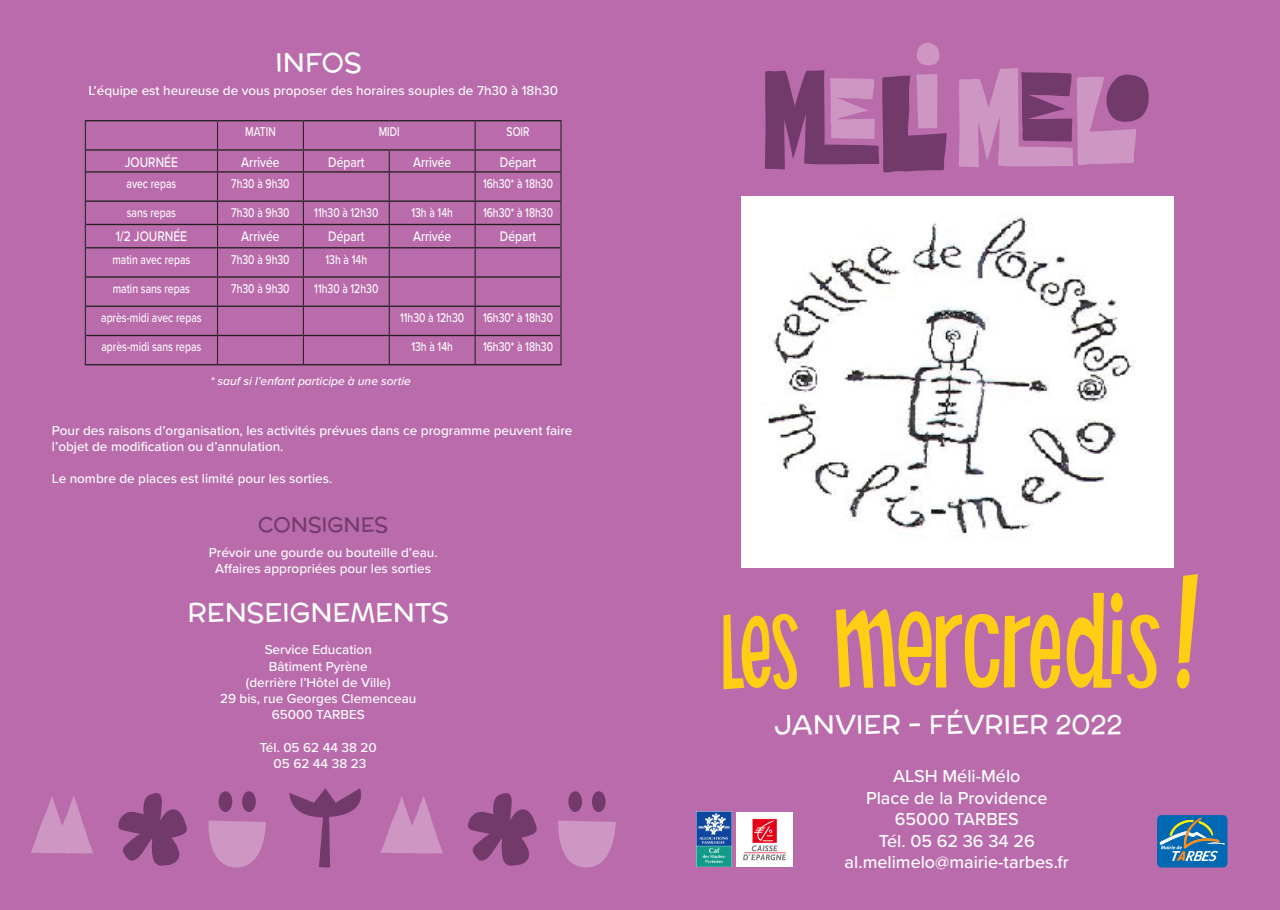
<style>
.page{position:relative;width:1280px;height:910px;background:#fff}
.page>*{position:absolute;margin:0;border:0;box-sizing:border-box;transform-origin:0 0}
.titre{font:27px "Mc Laren";color:#fff}
.titre_devant{font:27px "Mc Laren";color:#fff}
.date{font:21px "Mc Laren";color:#733a6b}
.t1{font:500 18px "Proxima Nova";color:#fff}
.sortie{font:500 14.4px "Proxima Nova";color:#fff;scale:.83 1}
.texte{font:500 13.5px/16.2px "Proxima Nova";color:#fff}
.texte-2{font:500 13.2px "Proxima Nova";color:#fff;scale:.78 1}
.texte-3{font:italic 500 12px "Proxima Nova";color:#fff}
</style>
<div class="page">
<div style="left:0;top:1px;width:1280px;height:909px;background:#ba6bab"></div>
<svg style="left:765px;top:43px;width:181px;height:130px"></svg>
<svg style="left:959px;top:68px;width:190px;height:99px"></svg>
<img style="left:741px;top:197px;width:433px;height:371px">
<img style="left:697px;top:811px;width:34px;height:56px">
<img style="left:737px;top:812px;width:55px;height:55px">
<svg style="left:1157px;top:815px;width:70px;height:52px;background:#347eac"></svg>
<hr style="left:85px;top:120px;width:133px;height:1px;background:#231f20">
<hr style="left:218px;top:120px;width:85px;height:1px;background:#231f20">
<hr style="left:303px;top:120px;width:86px;height:1px;background:#231f20">
<hr style="left:389px;top:120px;width:86px;height:1px;background:#231f20">
<hr style="left:475px;top:120px;width:86px;height:1px;background:#231f20">
<hr style="left:86px;top:149px;width:132px;height:2px;background:#231f20">
<hr style="left:218px;top:149px;width:85px;height:2px;background:#231f20">
<hr style="left:303px;top:149px;width:86px;height:2px;background:#231f20">
<hr style="left:389px;top:149px;width:86px;height:2px;background:#231f20">
<hr style="left:475px;top:149px;width:85px;height:2px;background:#231f20">
<hr style="left:86px;top:171px;width:132px;height:2px;background:#231f20">
<hr style="left:218px;top:171px;width:85px;height:2px;background:#231f20">
<hr style="left:303px;top:171px;width:86px;height:2px;background:#231f20">
<hr style="left:389px;top:171px;width:86px;height:2px;background:#231f20">
<hr style="left:475px;top:171px;width:85px;height:2px;background:#231f20">
<hr style="left:86px;top:200px;width:132px;height:2px;background:#231f20">
<hr style="left:218px;top:200px;width:85px;height:2px;background:#231f20">
<hr style="left:303px;top:200px;width:86px;height:2px;background:#231f20">
<hr style="left:389px;top:200px;width:86px;height:2px;background:#231f20">
<hr style="left:475px;top:200px;width:85px;height:2px;background:#231f20">
<hr style="left:86px;top:224px;width:132px;height:1px;background:#231f20">
<hr style="left:218px;top:224px;width:85px;height:1px;background:#231f20">
<hr style="left:303px;top:224px;width:86px;height:1px;background:#231f20">
<hr style="left:389px;top:224px;width:86px;height:1px;background:#231f20">
<hr style="left:475px;top:224px;width:85px;height:1px;background:#231f20">
<hr style="left:86px;top:247px;width:132px;height:1px;background:#231f20">
<hr style="left:218px;top:247px;width:85px;height:1px;background:#231f20">
<hr style="left:303px;top:247px;width:86px;height:1px;background:#231f20">
<hr style="left:389px;top:247px;width:86px;height:1px;background:#231f20">
<hr style="left:475px;top:247px;width:85px;height:1px;background:#231f20">
<hr style="left:86px;top:276px;width:132px;height:2px;background:#231f20">
<hr style="left:218px;top:276px;width:85px;height:2px;background:#231f20">
<hr style="left:303px;top:276px;width:86px;height:2px;background:#231f20">
<hr style="left:389px;top:276px;width:86px;height:2px;background:#231f20">
<hr style="left:475px;top:276px;width:85px;height:2px;background:#231f20">
<hr style="left:86px;top:306px;width:132px;height:1px;background:#231f20">
<hr style="left:218px;top:306px;width:85px;height:1px;background:#231f20">
<hr style="left:303px;top:306px;width:86px;height:1px;background:#231f20">
<hr style="left:389px;top:306px;width:86px;height:1px;background:#231f20">
<hr style="left:475px;top:306px;width:85px;height:1px;background:#231f20">
<hr style="left:86px;top:335px;width:132px;height:1px;background:#231f20">
<hr style="left:218px;top:335px;width:85px;height:1px;background:#231f20">
<hr style="left:303px;top:335px;width:86px;height:1px;background:#231f20">
<hr style="left:389px;top:335px;width:86px;height:1px;background:#231f20">
<hr style="left:475px;top:335px;width:85px;height:1px;background:#231f20">
<hr style="left:85px;top:364px;width:133px;height:1px;background:#231f20">
<hr style="left:218px;top:364px;width:85px;height:1px;background:#231f20">
<hr style="left:303px;top:364px;width:86px;height:1px;background:#231f20">
<hr style="left:389px;top:364px;width:86px;height:1px;background:#231f20">
<hr style="left:475px;top:364px;width:86px;height:1px;background:#231f20">
<svg style="left:85px;top:121px;width:1px;height:243px"></svg>
<svg style="left:217px;top:121px;width:1px;height:243px"></svg>
<svg style="left:303px;top:121px;width:1px;height:243px"></svg>
<svg style="left:389px;top:151px;width:1px;height:213px"></svg>
<svg style="left:475px;top:121px;width:1px;height:243px"></svg>
<svg style="left:560px;top:121px;width:1px;height:243px"></svg>
<svg style="left:208px;top:821px;width:58px;height:47px"></svg>
<div style="left:219px;top:791px;width:13px;height:21px;background:#723a6b;border-radius:50%"></div>
<div style="left:242px;top:791px;width:14px;height:21px;background:#723a6b;border-radius:50%"></div>
<svg style="left:118px;top:793px;width:69px;height:73px"></svg>
<svg style="left:31px;top:796px;width:62px;height:58px"></svg>
<svg style="left:558px;top:821px;width:58px;height:47px"></svg>
<div style="left:568px;top:791px;width:14px;height:21px;background:#723a6b;border-radius:50%"></div>
<div style="left:592px;top:791px;width:14px;height:21px;background:#723a6b;border-radius:50%"></div>
<svg style="left:468px;top:793px;width:69px;height:73px"></svg>
<svg style="left:380px;top:796px;width:63px;height:58px"></svg>
<svg style="left:289px;top:788px;width:72px;height:79px"></svg>
<svg style="left:723px;top:613px;width:75px;height:77px"></svg>
<svg style="left:836px;top:593px;width:324px;height:96px"></svg>
<svg style="left:1177px;top:574px;width:21px;height:115px"></svg>
<p class="titre_devant" style="left:275px;top:43px;width:88px">INFOS</p>
<p class="texte" style="left:88px;top:82px;width:471px">L’équipe est heureuse de vous proposer des horaires souples de 7h30 à 18h30</p>
<p class="texte-2" style="left:245px;top:122px;width:41px">MATIN</p>
<p class="texte-2" style="left:379px;top:122px;width:28px">MIDI</p>
<p class="texte-2" style="left:507px;top:122px;width:31px">SOIR</p>
<p class="sortie" style="left:125px;top:151px;width:66px">JOURNÉE</p>
<p class="sortie" style="left:241px;top:151px;width:48px">Arrivée</p>
<p class="sortie" style="left:328px;top:151px;width:45px">Départ</p>
<p class="sortie" style="left:413px;top:151px;width:48px">Arrivée</p>
<p class="sortie" style="left:500px;top:151px;width:45px">Départ</p>
<p class="texte-2" style="left:126px;top:173px;width:65px">avec repas</p>
<p class="texte-2" style="left:231px;top:173px;width:76px">7h30 à 9h30</p>
<p class="texte-2" style="left:483px;top:173px;width:91px">16h30* à 18h30</p>
<p class="texte-2" style="left:127px;top:203px;width:65px">sans repas</p>
<p class="texte-2" style="left:231px;top:203px;width:76px">7h30 à 9h30</p>
<p class="texte-2" style="left:314px;top:203px;width:84px">11h30 à 12h30</p>
<p class="texte-2" style="left:411px;top:203px;width:55px">13h à 14h</p>
<p class="texte-2" style="left:483px;top:203px;width:91px">16h30* à 18h30</p>
<p class="sortie" style="left:116px;top:226px;width:87px">1/2 JOURNÉE</p>
<p class="sortie" style="left:241px;top:226px;width:48px">Arrivée</p>
<p class="sortie" style="left:328px;top:226px;width:45px">Départ</p>
<p class="sortie" style="left:413px;top:226px;width:48px">Arrivée</p>
<p class="sortie" style="left:500px;top:226px;width:45px">Départ</p>
<p class="texte-2" style="left:112px;top:249px;width:101px">matin avec repas</p>
<p class="texte-2" style="left:231px;top:249px;width:76px">7h30 à 9h30</p>
<p class="texte-2" style="left:325px;top:249px;width:55px">13h à 14h</p>
<p class="texte-2" style="left:113px;top:279px;width:101px">matin sans repas</p>
<p class="texte-2" style="left:231px;top:279px;width:76px">7h30 à 9h30</p>
<p class="texte-2" style="left:314px;top:279px;width:84px">11h30 à 12h30</p>
<p class="texte-2" style="left:101px;top:308px;width:130px">après-midi avec repas</p>
<p class="texte-2" style="left:400px;top:308px;width:84px">11h30 à 12h30</p>
<p class="texte-2" style="left:483px;top:308px;width:91px">16h30* à 18h30</p>
<p class="texte-2" style="left:101px;top:337px;width:130px">après-midi sans repas</p>
<p class="texte-2" style="left:411px;top:337px;width:55px">13h à 14h</p>
<p class="texte-2" style="left:483px;top:337px;width:91px">16h30* à 18h30</p>
<p class="texte-3" style="left:210px;top:372px;width:202px">* sauf si l’enfant participe à une sortie</p>
<p class="texte" style="left:52px;top:422px;width:522px">Pour des raisons d’organisation, les activités prévues dans ce programme peuvent faire l’objet de modification ou d’annulation.</p>
<p class="texte" style="left:52px;top:470px;width:282px">Le nombre de places est limité pour les sorties.</p>
<p class="date" style="left:258px;top:510px;width:131px">CONSIGNES</p>
<p class="texte" style="left:209px;top:544px;width:230px">Prévoir une gourde ou bouteille d’eau.</p>
<p class="texte" style="left:215px;top:560px;width:217px">Affaires appropriées pour les sorties</p>
<p class="titre" style="left:188px;top:593px;width:263px">RENSEIGNEMENTS</p>
<p class="texte" style="left:265px;top:641px;width:109px">Service Education</p>
<p class="texte" style="left:269px;top:657px;width:100px">Bâtiment Pyrène</p>
<p class="texte" style="left:246px;top:674px;width:146px">(derrière l’Hôtel de Ville)</p>
<p class="texte" style="left:220px;top:690px;width:198px">29 bis, rue Georges Clemenceau</p>
<p class="texte" style="left:272px;top:706px;width:94px">65000 TARBES</p>
<p class="texte" style="left:260px;top:738px;width:119px">Tél. 05 62 44 38 20</p>
<p class="texte" style="left:274px;top:755px;width:94px">05 62 44 38 23</p>
<p class="titre" style="left:774px;top:705px;width:350px">JANVIER - FÉVRIER 2022</p>
<p class="t1" style="left:893px;top:762px;width:129px">ALSH Méli-Mélo</p>
<p class="t1" style="left:866px;top:784px;width:183px">Place de la Providence</p>
<p class="t1" style="left:895px;top:806px;width:125px">65000 TARBES</p>
<p class="t1" style="left:879px;top:827px;width:157px">Tél. 05 62 36 34 26</p>
<p class="t1" style="left:845px;top:849px;width:226px">al.melimelo@mairie-tarbes.fr</p>
</div>
